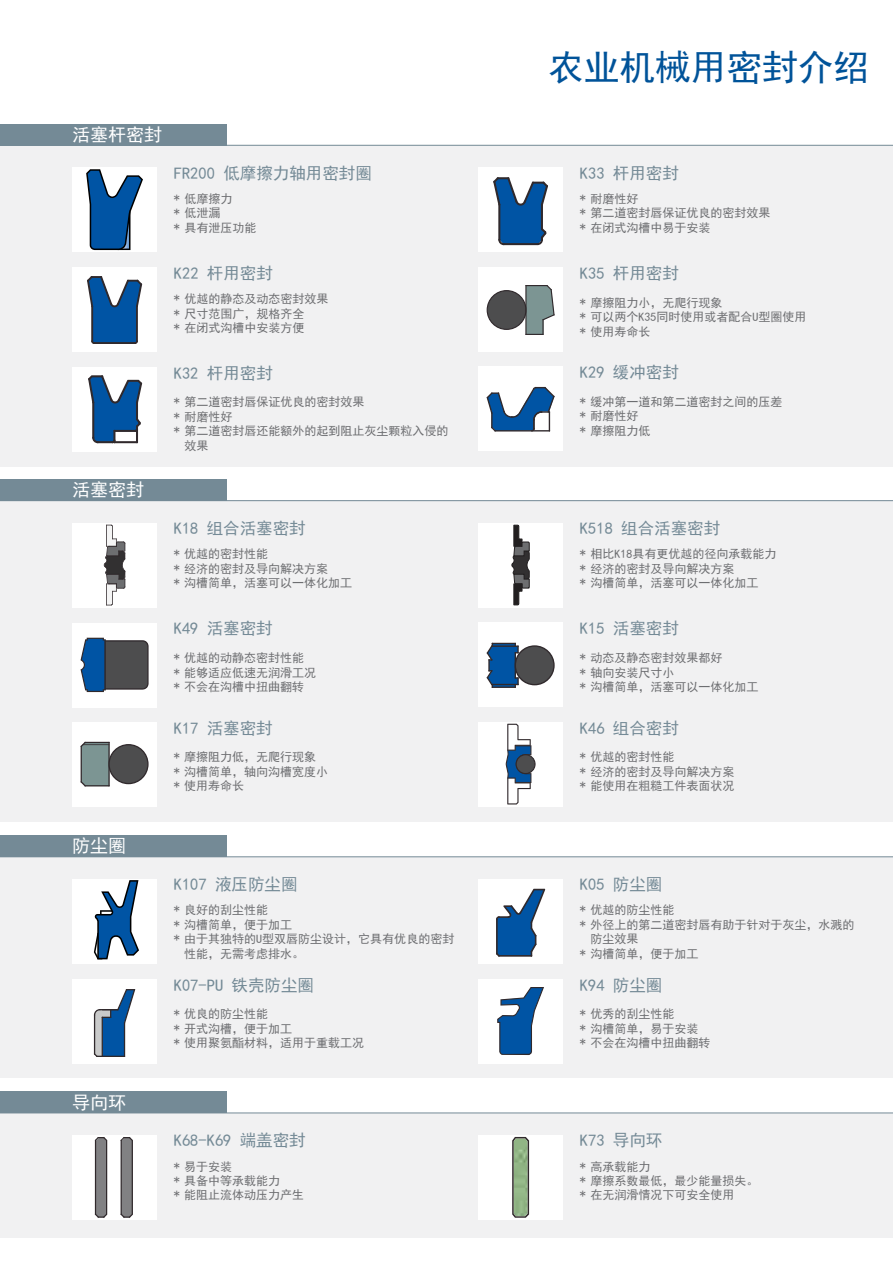
<style>
.page{position:relative;width:893px;height:1263px;background:#fff}
.page>*{position:absolute;margin:0;border:0;box-sizing:border-box;transform-origin:0 0}
.t1{font:36px "Sim Hei";letter-spacing:-.01em;color:#005399}
.t2{font:18px "Sim Hei";color:#fff}
.t3{font:16.5px "Sim Hei";color:#748a96}
.t4{font:12px/14.4px "Sim Hei";color:#6d6e71}
</style>
<div class="page">
<div style="left:0;top:145px;width:893px;height:321px;background:#f1f1f2"></div>
<div style="left:0;top:857px;width:893px;height:220px;background:#f1f1f2"></div>
<div style="left:0;top:1113px;width:893px;height:124px;background:#f1f1f2"></div>
<div style="left:478px;top:167px;width:85px;height:85px;background:#fff"></div>
<div style="left:72px;top:167px;width:85px;height:85px;background:#fff"></div>
<div style="left:478px;top:879px;width:85px;height:84px;background:#fff"></div>
<div style="left:478px;top:1135px;width:85px;height:84px;background:#fff"></div>
<div style="left:72px;top:367px;width:85px;height:84px;background:#fff"></div>
<div style="left:478px;top:979px;width:85px;height:84px;background:#fff"></div>
<div style="left:478px;top:366px;width:85px;height:85px;background:#fff"></div>
<div style="left:0;top:124px;width:226px;height:21px;background:#748a96"></div>
<div style="left:0;top:835px;width:226px;height:22px;background:#748a96"></div>
<div style="left:0;top:1092px;width:226px;height:21px;background:#748a96"></div>
<hr style="left:0;top:145px;width:893px;height:1px;background:#748a96">
<hr style="left:0;top:856px;width:893px;height:1px;background:#748a96">
<hr style="left:0;top:1113px;width:893px;height:1px;background:#748a96">
<div style="left:72px;top:879px;width:85px;height:84px;background:#fff"></div>
<div style="left:72px;top:1135px;width:85px;height:84px;background:#fff"></div>
<div style="left:72px;top:979px;width:85px;height:85px;background:#fff"></div>
<div style="left:0;top:501px;width:893px;height:321px;background:#f1f1f2"></div>
<div style="left:72px;top:523px;width:85px;height:84px;background:#fff"></div>
<div style="left:478px;top:523px;width:85px;height:84px;background:#fff"></div>
<div style="left:72px;top:623px;width:85px;height:85px;background:#fff"></div>
<div style="left:72px;top:722px;width:85px;height:85px;background:#fff"></div>
<div style="left:478px;top:623px;width:85px;height:84px;background:#fff"></div>
<div style="left:478px;top:722px;width:85px;height:84px;background:#fff"></div>
<div style="left:0;top:479px;width:226px;height:22px;background:#748a96"></div>
<hr style="left:0;top:500px;width:893px;height:1px;background:#748a96">
<svg style="left:493px;top:177px;width:55px;height:68px"></svg>
<div style="left:478px;top:268px;width:85px;height:84px;background:#fff"></div>
<svg style="left:487px;top:285px;width:68px;height:50px"></svg>
<div style="left:72px;top:268px;width:85px;height:84px;background:#fff"></div>
<svg style="left:87px;top:276px;width:55px;height:68px"></svg>
<hr style="left:93px;top:342px;width:43px;height:2px;background:#30292c">
<svg style="left:88px;top:375px;width:54px;height:68px"></svg>
<svg style="left:487px;top:387px;width:68px;height:44px"></svg>
<svg style="left:104px;top:525px;width:22px;height:81px"></svg>
<svg style="left:81px;top:638px;width:68px;height:54px"></svg>
<svg style="left:81px;top:742px;width:68px;height:44px"></svg>
<svg style="left:511px;top:524px;width:19px;height:81px"></svg>
<svg style="left:487px;top:643px;width:68px;height:45px"></svg>
<svg style="left:506px;top:724px;width:30px;height:80px"></svg>
<svg style="left:94px;top:989px;width:41px;height:68px"></svg>
<svg style="left:496px;top:889px;width:49px;height:68px"></svg>
<svg style="left:497px;top:987px;width:47px;height:68px"></svg>
<svg style="left:95px;top:1137px;width:12px;height:81px"></svg>
<svg style="left:121px;top:1137px;width:12px;height:81px"></svg>
<svg style="left:512px;top:1137px;width:17px;height:81px"></svg>
<img style="left:514px;top:1138px;width:13px;height:78px">
<svg style="left:94px;top:880px;width:45px;height:79px"></svg>
<svg style="left:86px;top:169px;width:57px;height:81px"></svg>
<h1 class="t1" style="left:548px;top:50px;width:323px">农业机械用密封介绍</h1>
<h2 class="t2" style="left:72px;top:125px;width:92px">活塞杆密封</h2>
<h3 class="t3" style="left:174px;top:165px;width:200px">FR200 低摩擦力轴用密封圈</h3>
<p class="t4" style="left:174px;top:191px;width:84px">* 低摩擦力<br>* 低泄漏<br>* 具有泄压功能</p>
<h3 class="t3" style="left:580px;top:165px;width:100px">K33 杆用密封</h3>
<p class="t4" style="left:580px;top:191px;width:192px">* 耐磨性好<br>* 第二道密封唇保证优良的密封效果* 在闭式沟槽中易于安装</p>
<h2 class="t2" style="left:72px;top:481px;width:74px">活塞密封</h2>
<h3 class="t3" style="left:174px;top:265px;width:100px">K22 杆用密封</h3>
<h3 class="t3" style="left:580px;top:265px;width:100px">K35 杆用密封</h3>
<p class="t4" style="left:174px;top:292px;width:156px">* 优越的静态及动态密封效果* 尺寸范围广，规格齐全<br>* 在闭式沟槽中安装方便</p>
<p class="t4" style="left:580px;top:295px;width:228px">* 摩擦阻力小，无爬行现象<br>* 可以两个K35同时使用或者配合U型圈使用* 使用寿命长</p>
<h3 class="t3" style="left:174px;top:365px;width:100px">K32 杆用密封</h3>
<h3 class="t3" style="left:580px;top:364px;width:100px">K29 缓冲密封</h3>
<p class="t4" style="left:174px;top:395px;width:192px">* 第二道密封唇保证优良的密封效果</p>
<p class="t4" style="left:174px;top:409px;width:60px">* 耐磨性好</p>
<p class="t4" style="left:174px;top:424px;width:276px">* 第二道密封唇还能额外的起到阻止灰尘颗粒入侵的</p>
<p class="t4" style="left:184px;top:438px;width:25px">效果</p>
<p class="t4" style="left:580px;top:394px;width:204px">* 缓冲第一道和第二道密封之间的压差* 耐磨性好<br>* 摩擦阻力低</p>
<h3 class="t3" style="left:174px;top:520px;width:133px">K18 组合活塞密封</h3>
<h3 class="t3" style="left:580px;top:520px;width:142px">K518 组合活塞密封</h3>
<p class="t4" style="left:174px;top:547px;width:180px">* 优越的密封性能<br>* 经济的密封及导向解决方案<br>* 沟槽简单，活塞可以一体化加工</p>
<h3 class="t3" style="left:174px;top:620px;width:100px">K49 活塞密封</h3>
<p class="t4" style="left:174px;top:651px;width:144px">* 优越的动静态密封性能<br>* 能够适应低速无润滑工况* 不会在沟槽中扭曲翻转</p>
<h3 class="t3" style="left:174px;top:719px;width:100px">K17 活塞密封</h3>
<p class="t4" style="left:174px;top:750px;width:156px">* 摩擦阻力低，无爬行现象<br>* 沟槽简单，轴向沟槽宽度小* 使用寿命长</p>
<p class="t4" style="left:580px;top:547px;width:198px">* 相比K18具有更优越的径向承载能力* 经济的密封及导向解决方案<br>* 沟槽简单，活塞可以一体化加工</p>
<h3 class="t3" style="left:580px;top:620px;width:100px">K15 活塞密封</h3>
<p class="t4" style="left:580px;top:651px;width:180px">* 动态及静态密封效果都好<br>* 轴向安装尺寸小<br>* 沟槽简单，活塞可以一体化加工</p>
<h3 class="t3" style="left:580px;top:719px;width:100px">K46 组合密封</h3>
<p class="t4" style="left:580px;top:750px;width:156px">* 优越的密封性能<br>* 经济的密封及导向解决方案* 能使用在粗糙工件表面状况</p>
<h2 class="t2" style="left:72px;top:837px;width:56px">防尘圈</h2>
<h2 class="t2" style="left:72px;top:1093px;width:56px">导向环</h2>
<h3 class="t3" style="left:174px;top:876px;width:125px">K107 液压防尘圈</h3>
<p class="t4" style="left:174px;top:903px;width:96px">* 良好的刮尘性能</p>
<p class="t4" style="left:174px;top:917px;width:120px">* 沟槽简单，便于加工</p>
<p class="t4" style="left:174px;top:932px;width:282px">* 由于其独特的U型双唇防尘设计，它具有优良的密封</p>
<p class="t4" style="left:184px;top:946px;width:121px">性能，无需考虑排水。</p>
<h3 class="t3" style="left:174px;top:976px;width:142px">K07-PU 铁壳防尘圈</h3>
<p class="t4" style="left:174px;top:1007px;width:192px">* 优良的防尘性能<br>* 开式沟槽，便于加工<br>* 使用聚氨酯材料，适用于重载工况</p>
<h3 class="t3" style="left:174px;top:1132px;width:134px">K68-K69 端盖密封</h3>
<p class="t4" style="left:174px;top:1159px;width:132px">* 易于安装<br>* 具备中等承载能力<br>* 能阻止流体动压力产生</p>
<h3 class="t3" style="left:580px;top:876px;width:84px">K05 防尘圈</h3>
<p class="t4" style="left:580px;top:903px;width:96px">* 优越的防尘性能</p>
<p class="t4" style="left:580px;top:917px;width:276px">* 外径上的第二道密封唇有助于针对于灰尘，水溅的</p>
<p class="t4" style="left:590px;top:932px;width:49px">防尘效果</p>
<p class="t4" style="left:580px;top:946px;width:120px">* 沟槽简单，便于加工</p>
<h3 class="t3" style="left:580px;top:976px;width:84px">K94 防尘圈</h3>
<p class="t4" style="left:580px;top:1007px;width:132px">* 优秀的刮尘性能<br>* 沟槽简单，易于安装<br>* 不会在沟槽中扭曲翻转</p>
<h3 class="t3" style="left:580px;top:1132px;width:84px">K73 导向环</h3>
<p class="t4" style="left:580px;top:1159px;width:180px">* 高承载能力<br>* 摩擦系数最低，最少能量损失。* 在无润滑情况下可安全使用</p>
</div>
